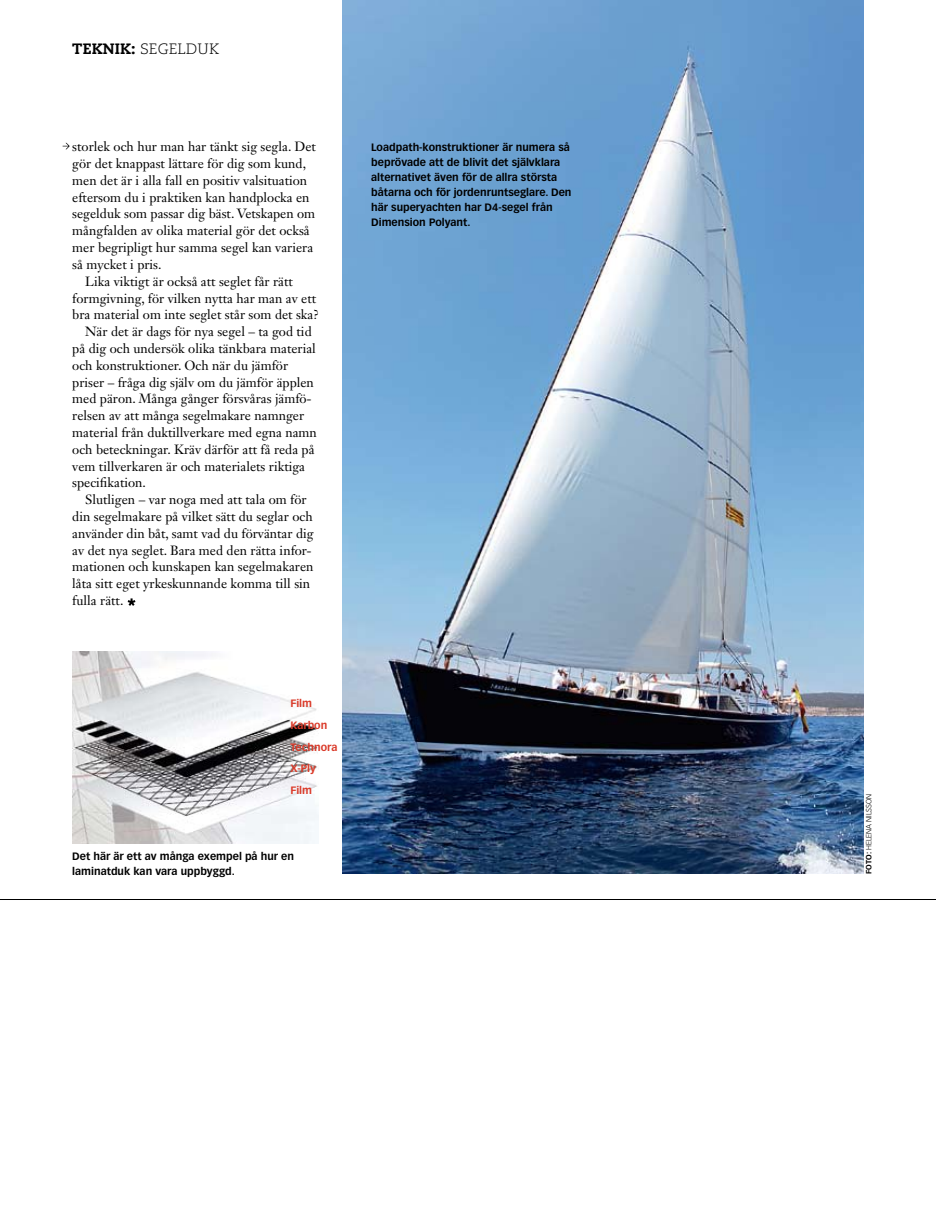
<style>
.page{position:relative;width:936px;height:1208px;background:#fff}
.page>*{position:absolute;margin:0;border:0;box-sizing:border-box;transform-origin:0 0}
.t1{font:300 15px "Caecilia LT Std";letter-spacing:.01em;color:#000}
.t2{font:13.2px "Janson Text LT Std";color:#000}
.t3{font:700 10.5px/15px "Vectora LT Std";color:#000}
.t4{font:700 10.5px/21.9px "Vectora LT Std";color:#da3928}
.t5{font:300 7.5px "Vectora LT Std";color:#000}
.s1{font-weight:800}
.s2{font-weight:700}
</style>
<div class="page">
<img style="left:342px;top:0;width:521px;height:873px">
<svg style="left:63px;top:143px;width:7px;height:6px"></svg>
<img style="left:72px;top:651px;width:246px;height:193px">
<svg style="left:128px;top:598px;width:7px;height:8px"></svg>
<hr style="left:0;top:899px;width:935px;height:1px;background:#000">
<p class="t1" style="left:72px;top:40px;width:148px"><span class="s1">teknik:</span> SEGELDUK</p>
<p class="t2" style="left:72px;top:138px;width:245px">storlek och hur man har tänkt sig segla. Det</p>
<p class="t2" style="left:72px;top:155px;width:235px">gör det knappast lättare för dig som kund,</p>
<p class="t2" style="left:72px;top:172px;width:236px">men det är i alla fall en positiv valsituation</p>
<p class="t2" style="left:72px;top:189px;width:239px">eftersom du i praktiken kan handplocka en</p>
<p class="t2" style="left:72px;top:205px;width:244px">segelduk som passar dig bäst. Vetskapen om</p>
<p class="t2" style="left:72px;top:222px;width:239px">mångfalden av olika material gör det också</p>
<p class="t2" style="left:72px;top:239px;width:242px">mer begripligt hur samma segel kan variera</p>
<p class="t2" style="left:72px;top:256px;width:91px">så mycket i pris.</p>
<p class="t2" style="left:85px;top:273px;width:209px">Lika viktigt är också att seglet får rätt</p>
<p class="t2" style="left:72px;top:289px;width:245px">formgivning, för vilken nytta har man av ett</p>
<p class="t2" style="left:72px;top:306px;width:248px">bra material om inte seglet står som det ska?</p>
<p class="t2" style="left:85px;top:323px;width:228px">När det är dags för nya segel – ta god tid</p>
<p class="t2" style="left:72px;top:340px;width:245px">på dig och undersök olika tänkbara material</p>
<p class="t2" style="left:72px;top:357px;width:217px">och konstruktioner. Och när du jämför</p>
<p class="t2" style="left:72px;top:374px;width:243px">priser – fråga dig själv om du jämför äpplen</p>
<p class="t2" style="left:72px;top:390px;width:241px">med päron. Många gånger försvåras jämfö-</p>
<p class="t2" style="left:72px;top:407px;width:233px">relsen av att många segelmakare namnger</p>
<p class="t2" style="left:72px;top:424px;width:246px">material från duktillverkare med egna namn</p>
<p class="t2" style="left:72px;top:441px;width:244px">och beteckningar. Kräv därför att få reda på</p>
<p class="t2" style="left:72px;top:458px;width:234px">vem tillverkaren är och materialets riktiga</p>
<p class="t2" style="left:72px;top:474px;width:75px">specifikation.</p>
<p class="t2" style="left:85px;top:491px;width:223px">Slutligen – var noga med att tala om för</p>
<p class="t2" style="left:72px;top:508px;width:242px">din segelmakare på vilket sätt du seglar och</p>
<p class="t2" style="left:72px;top:525px;width:243px">använder din båt, samt vad du förväntar dig</p>
<p class="t2" style="left:72px;top:542px;width:241px">av det nya seglet. Bara med den rätta infor-</p>
<p class="t2" style="left:72px;top:558px;width:243px">mationen och kunskapen kan segelmakaren</p>
<p class="t2" style="left:72px;top:575px;width:239px">låta sitt eget yrkeskunnande komma till sin</p>
<p class="t2" style="left:72px;top:592px;width:53px">fulla rätt.</p>
<p class="t3" style="left:371px;top:139px;width:202px">Loadpath-konstruktioner är numera så beprövade att de blivit det självklara alternativet även för de allra största båtarna och för jordenruntseglare. Den här superyachten har D4-segel från Dimension Polyant.</p>
<p class="t4" style="left:290px;top:692px;width:49px">Film<br>Karbon<br>Technora<br>X-Ply<br>Film</p>
<p class="t3" style="left:72px;top:848px;width:223px">Det här är ett av många exempel på hur en laminatduk kan vara uppbyggd.</p>
<p class="t5" style="left:864px;top:874px;width:81px;rotate:-90deg"><span class="s2">Foto:</span> H elena Nilsson</p>
</div>
